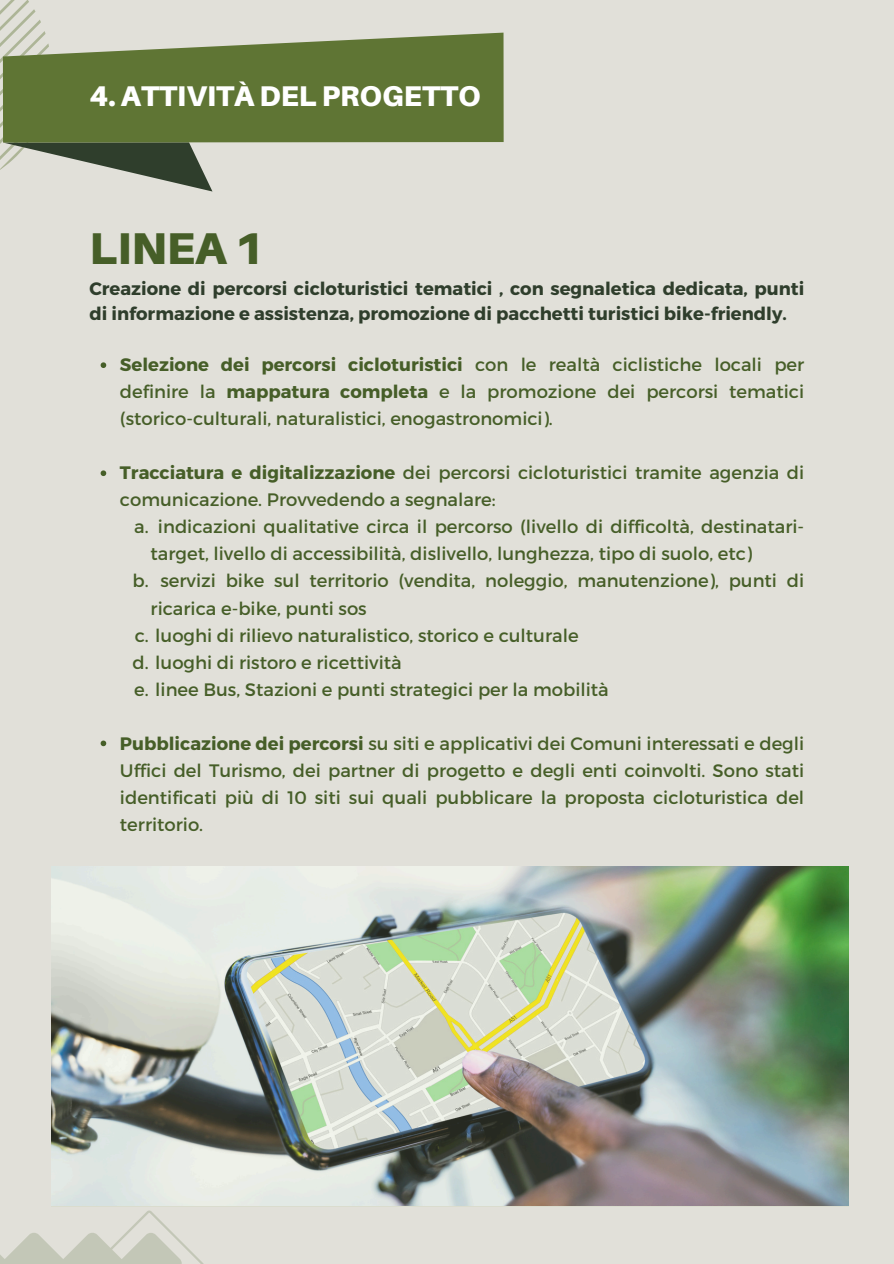
<style>
.page{position:relative;width:894px;height:1264px;background:#fff}
.page>*{position:absolute;margin:0;border:0;box-sizing:border-box;transform-origin:0 0}
.t1{font:900 44.55px "Aileron";color:#465e28}
.t2{font:900 28.5px "Aileron";color:#fff}
.t3{font:18px/27px "Montserrat";color:#465e28}
.t4{font:700 18px/24.8px "Montserrat";color:#2f3e2c}
.s1{font-weight:700}
</style>
<div class="page">
<div style="left:0;top:0;width:893px;height:1263px;background:#e1e0d9"></div>
<svg style="left:0;top:1210px;width:203px;height:53px"></svg>
<svg style="left:0;top:0;width:212px;height:191px"></svg>
<svg style="left:3px;top:33px;width:500px;height:109px;fill:#5f7534"></svg>
<svg style="left:101px;top:362px;width:5px;height:6px"></svg>
<svg style="left:101px;top:470px;width:5px;height:6px"></svg>
<svg style="left:101px;top:740px;width:5px;height:6px"></svg>
<img style="left:52px;top:866px;width:796px;height:340px">
<p class="t2" style="left:89px;top:78px;width:392px">4. ATTIVITÀ DEL PROGETTO</p>
<p class="t1" style="left:89px;top:221px;width:176px">LINEA 1</p>
<p class="t4" style="left:89px;top:275px;width:716px">Creazione di percorsi cicloturistici tematici , con segnaletica dedicata, punti di informazione e assistenza, promozione di pacchetti turistici bike-friendly.</p>
<p class="t3" style="left:120px;top:350px;width:685px;text-align:justify"><span class="s1">Selezione dei percorsi cicloturistici</span> con le realtà ciclistiche locali per definire la <span class="s1">mappatura completa</span> e la promozione dei percorsi tematici (storico-culturali, naturalistici, enogastronomici).</p>
<p class="t3" style="left:120px;top:458px;width:685px"><span class="s1">Tracciatura e digitalizzazione</span> dei percorsi cicloturistici tramite agenzia di comunicazione. Provvedendo a segnalare:</p>
<h2 class="t3" style="left:150px;top:512px;width:655px;text-indent:7px">indicazioni qualitative circa il percorso (livello di difficoltà, destinatari&shy;target, livello di accessibilità, dislivello, lunghezza, tipo di suolo, etc)</h2>
<p class="t3" style="left:134px;top:512px;width:16px">a.</p>
<h1 class="t3" style="left:150px;top:566px;width:655px;text-indent:10px">servizi bike sul territorio (vendita, noleggio, manutenzione), punti di ricarica e-bike, punti sos</h1>
<p class="t3" style="left:132px;top:566px;width:18px">b.</p>
<h3 class="t3" style="left:135px;top:620px;width:445px">c. luoghi di rilievo naturalistico, storico e culturale</h3>
<p class="t3" style="left:132px;top:647px;width:270px">d. luoghi di ristoro e ricettività</p>
<p class="t3" style="left:134px;top:674px;width:476px">e. linee Bus, Stazioni e punti strategici per la mobilità</p>
<p class="t3" style="left:120px;top:728px;width:685px;text-align:justify"><span class="s1">Pubblicazione dei percorsi</span> su siti e applicativi dei Comuni interessati e degli Uffici del Turismo, dei partner di progetto e degli enti coinvolti. Sono stati identificati più di 10 siti sui quali pubblicare la proposta cicloturistica del territorio.</p>
</div>
